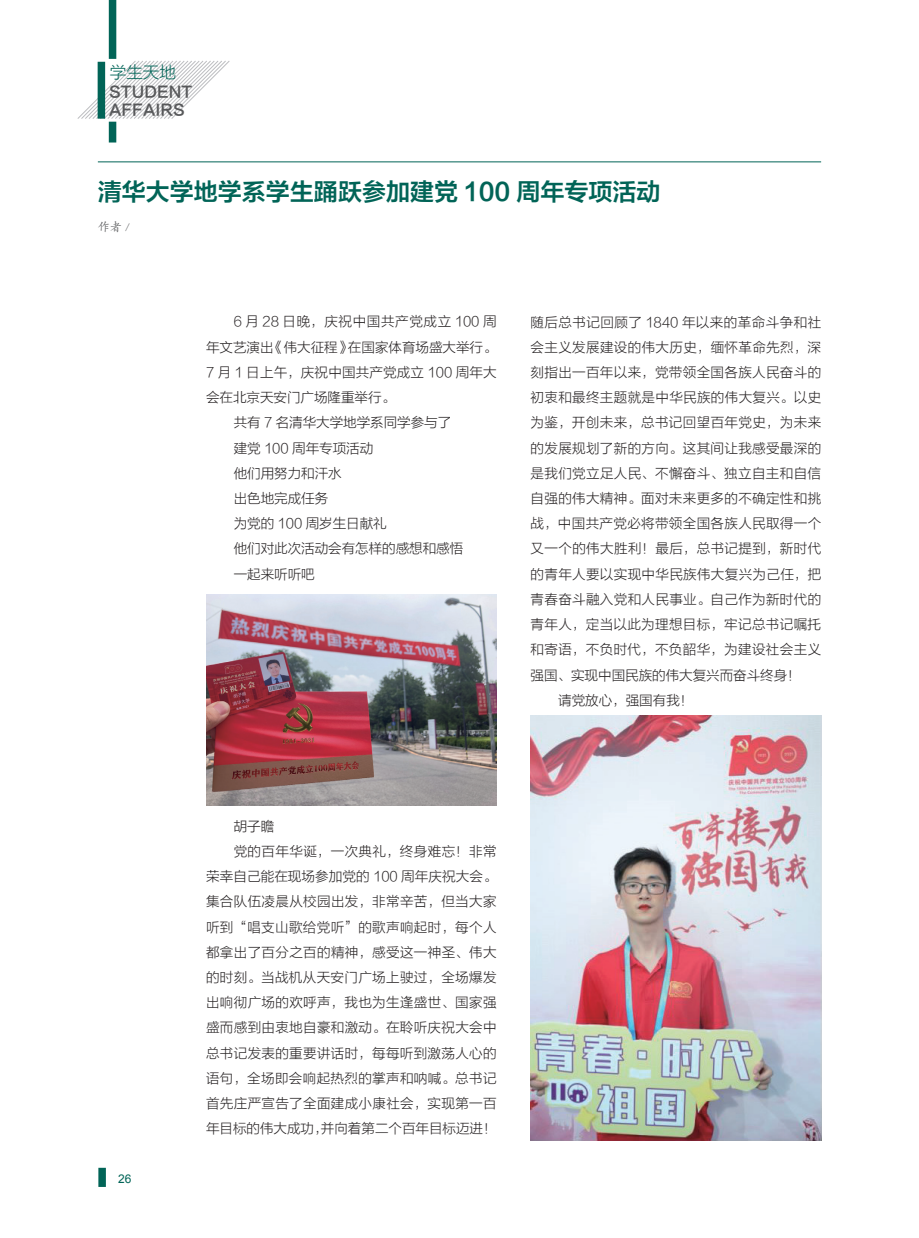
<style>
.page{position:relative;width:919px;height:1238px;background:#fff}
.page>*{position:absolute;margin:0;border:0;box-sizing:border-box;transform-origin:0 0}
.t1{font:24px "FZLTZCHK GBK1 0";color:#016457}
.t2{font:16.5px "FZLTXHK GBK1 0";color:#016457}
.t3{font:15px/18.3px "FZLTZCHK GBK1 0";color:#57585a}
.t4{font:13.5px "FZLTXHK GBK1 0";letter-spacing:.025em;color:#231f20}
.t5{font:13.5px "FZLTXHK GBK1 0";color:#231f20}
.t6{font:13.5px "FZLTXHK GBK1 0";letter-spacing:.05em;color:#231f20}
.t7{font:12px "FZKTK GBK1 0";color:#57585a}
.t8{font:12px "Arial";color:#016457}
</style>
<div class="page">
<svg style="left:77px;top:61px;width:153px;height:58px"></svg>
<div style="left:109px;top:0;width:7px;height:59px;background:#016457"></div>
<div style="left:98px;top:62px;width:7px;height:57px;background:#016457"></div>
<div style="left:109px;top:122px;width:7px;height:20px;background:#016457"></div>
<div style="left:98px;top:1167px;width:8px;height:19px;background:#016457"></div>
<hr style="left:98px;top:161px;width:723px;height:1px;background:#016457">
<img style="left:206px;top:594px;width:290px;height:211px">
<img style="left:530px;top:715px;width:291px;height:425px">
<p class="t2" style="left:110px;top:63px;width:67px">学生天地</p>
<p class="t3" style="left:109px;top:83px;width:85px">STUDENT<br>AFFAIRS</p>
<h1 class="t1" style="left:98px;top:178px;width:564px">清华大学地学系学生踊跃参加建党 100 周年专项活动</h1>
<p class="t7" style="left:98px;top:220px;width:34px">作者 /</p>
<p class="t8" style="left:118px;top:1170px;width:15px">26</p>
<p class="t6" style="left:234px;top:314px;width:264px">6 月 28 日晚，庆祝中国共产党成立 100 周</p>
<p class="t5" style="left:206px;top:339px;width:292px">年文艺演出《伟大征程》在国家体育场盛大举行。</p>
<p class="t4" style="left:206px;top:365px;width:292px">7 月 1 日上午，庆祝中国共产党成立 100 周年大</p>
<p class="t5" style="left:206px;top:390px;width:190px">会在北京天安门广场隆重举行。</p>
<p class="t5" style="left:234px;top:415px;width:219px">共有 7 名清华大学地学系同学参与了</p>
<p class="t5" style="left:234px;top:440px;width:141px">建党 100 周年专项活动</p>
<p class="t5" style="left:234px;top:465px;width:109px">他们用努力和汗水</p>
<p class="t5" style="left:234px;top:491px;width:96px">出色地完成任务</p>
<p class="t5" style="left:234px;top:516px;width:154px">为党的 100 周岁生日献礼</p>
<p class="t5" style="left:234px;top:541px;width:231px">他们对此次活动会有怎样的感想和感悟</p>
<p class="t4" style="left:234px;top:566px;width:82px">一起来听听吧</p>
<p class="t4" style="left:530px;top:314px;width:292px">随后总书记回顾了 1840 年以来的革命斗争和社</p>
<p class="t4" style="left:530px;top:339px;width:292px">会主义发展建设的伟大历史，缅怀革命先烈，深</p>
<p class="t4" style="left:530px;top:365px;width:292px">刻指出一百年以来，党带领全国各族人民奋斗的</p>
<p class="t4" style="left:530px;top:390px;width:292px">初衷和最终主题就是中华民族的伟大复兴。以史</p>
<p class="t4" style="left:530px;top:415px;width:292px">为鉴，开创未来，总书记回望百年党史，为未来</p>
<p class="t4" style="left:530px;top:440px;width:292px">的发展规划了新的方向。这其间让我感受最深的</p>
<p class="t4" style="left:530px;top:465px;width:292px">是我们党立足人民、不懈奋斗、独立自主和自信</p>
<p class="t4" style="left:530px;top:491px;width:292px">自强的伟大精神。面对未来更多的不确定性和挑</p>
<p class="t4" style="left:530px;top:516px;width:292px">战，中国共产党必将带领全国各族人民取得一个</p>
<p class="t4" style="left:530px;top:541px;width:292px">又一个的伟大胜利！最后，总书记提到，新时代</p>
<p class="t4" style="left:530px;top:566px;width:292px">的青年人要以实现中华民族伟大复兴为己任，把</p>
<p class="t4" style="left:530px;top:592px;width:292px">青春奋斗融入党和人民事业。自己作为新时代的</p>
<p class="t4" style="left:530px;top:617px;width:292px">青年人，定当以此为理想目标，牢记总书记嘱托</p>
<p class="t4" style="left:530px;top:642px;width:292px">和寄语，不负时代，不负韶华，为建设社会主义</p>
<p class="t5" style="left:530px;top:667px;width:271px">强国、实现中国民族的伟大复兴而奋斗终身！</p>
<p class="t5" style="left:558px;top:692px;width:136px">请党放心，强国有我！</p>
<p class="t4" style="left:234px;top:818px;width:42px">胡子瞻</p>
<p class="t4" style="left:234px;top:843px;width:264px">党的百年华诞，一次典礼，终身难忘！非常</p>
<p class="t4" style="left:206px;top:869px;width:292px">荣幸自己能在现场参加党的 100 周年庆祝大会。</p>
<p class="t4" style="left:206px;top:894px;width:292px">集合队伍凌晨从校园出发，非常辛苦，但当大家</p>
<p class="t4" style="left:206px;top:919px;width:292px">听到“唱支山歌给党听”的歌声响起时，每个人</p>
<p class="t4" style="left:206px;top:944px;width:292px">都拿出了百分之百的精神，感受这一神圣、伟大</p>
<p class="t4" style="left:206px;top:969px;width:292px">的时刻。当战机从天安门广场上驶过，全场爆发</p>
<p class="t4" style="left:206px;top:995px;width:292px">出响彻广场的欢呼声，我也为生逢盛世、国家强</p>
<p class="t4" style="left:206px;top:1020px;width:292px">盛而感到由衷地自豪和激动。在聆听庆祝大会中</p>
<p class="t4" style="left:206px;top:1045px;width:292px">总书记发表的重要讲话时，每每听到激荡人心的</p>
<p class="t4" style="left:206px;top:1070px;width:292px">语句，全场即会响起热烈的掌声和呐喊。总书记</p>
<p class="t4" style="left:206px;top:1095px;width:292px">首先庄严宣告了全面建成小康社会，实现第一百</p>
<p class="t5" style="left:206px;top:1121px;width:292px">年目标的伟大成功，并向着第二个百年目标迈进！</p>
</div>
